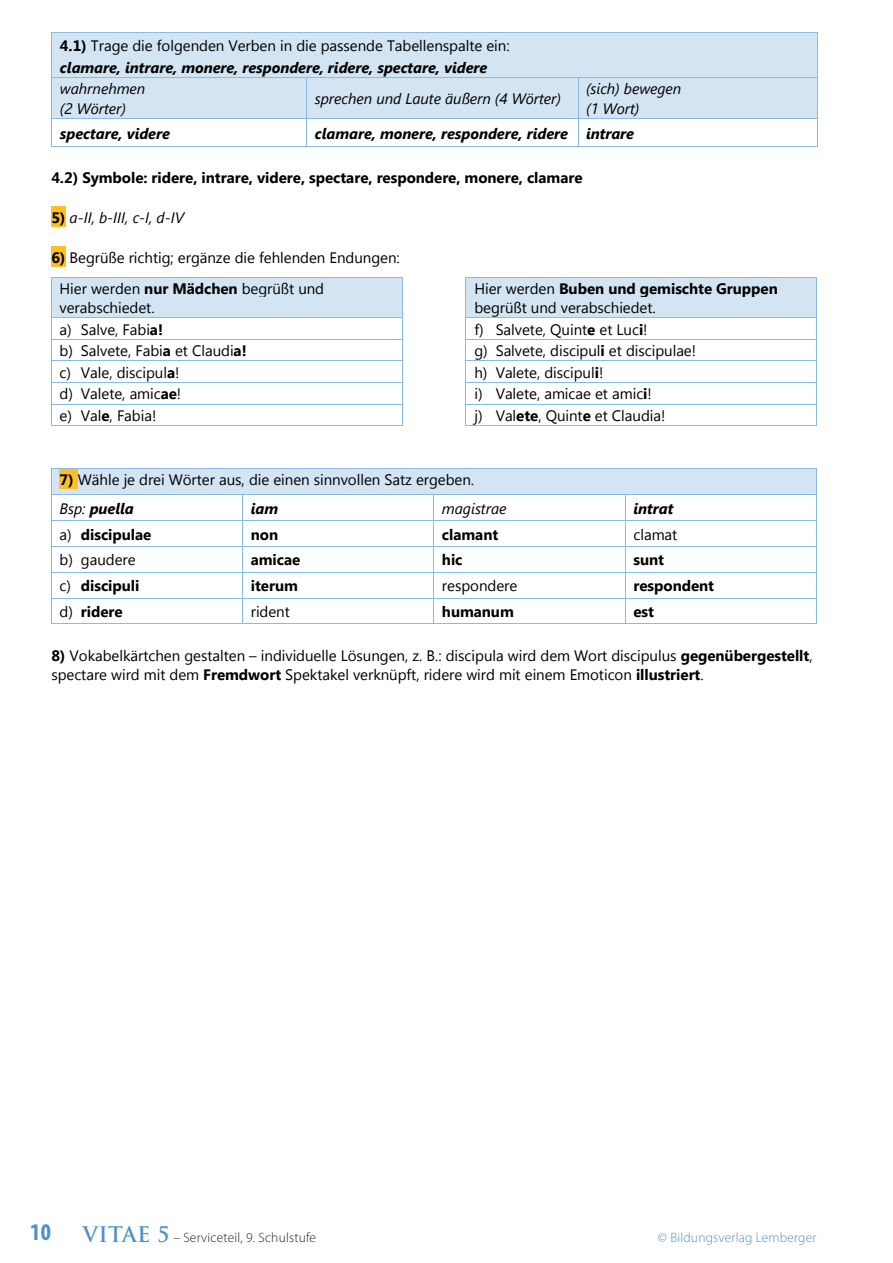
<style>
.page{position:relative;width:893px;height:1263px;background:#fff}
.page>*{position:absolute;margin:0;border:0;box-sizing:border-box;transform-origin:0 0}
.t1{font:700 condensed 24px "Myriad Pro";color:#4e90c8}
.t2{font:15.15px/19.8px "Segoe UI";letter-spacing:-.005em;color:#000001}
.t3{font:italic 700 15.15px/21.6px "Segoe UI";letter-spacing:-.005em;color:#000001}
.t4{font:700 15.15px "Segoe UI";letter-spacing:-.005em;color:#000001}
.t5{font:italic 15.15px/20.1px "Segoe UI";letter-spacing:-.005em;color:#000001}
.t6{font:300 13.5px "Myriad Pro";letter-spacing:.015em;color:#231f20}
.t7{font:300 13.5px "Myriad Pro";letter-spacing:.015em;color:#4e90c8}
.s1{font-style:normal}
.s2{font-weight:400;font-style:normal}
.s3{font-weight:700;font-style:normal}
.s4{font-weight:700}
.s5{font-style:italic}
.s6{font-weight:700;font-style:italic}
.s7{font-weight:400}
.s8{font-family:"Trajan Pro";font-weight:700;font-size:21px;color:#4e90c8}
</style>
<div class="page">
<div style="left:51px;top:206px;width:14px;height:21px;background:#fdbe26"></div>
<div style="left:51px;top:246px;width:14px;height:21px;background:#fdbe26"></div>
<div style="left:52px;top:277px;width:350px;height:40px;background:#d3e5f2"></div>
<div style="left:466px;top:277px;width:351px;height:40px;background:#d3e5f2"></div>
<hr style="left:52px;top:277px;width:350px;height:1px;background:#8bbbe0">
<hr style="left:466px;top:277px;width:351px;height:1px;background:#8bbbe0">
<hr style="left:51px;top:277px;width:1px;height:40px;background:#8bbbe0">
<hr style="left:402px;top:277px;width:1px;height:40px;background:#8bbbe0">
<hr style="left:466px;top:277px;width:1px;height:40px;background:#8bbbe0">
<hr style="left:817px;top:277px;width:1px;height:40px;background:#8bbbe0">
<hr style="left:52px;top:317px;width:350px;height:1px;background:#8bbbe0">
<hr style="left:466px;top:317px;width:351px;height:1px;background:#8bbbe0">
<hr style="left:52px;top:339px;width:350px;height:1px;background:#8bbbe0">
<hr style="left:466px;top:339px;width:351px;height:1px;background:#8bbbe0">
<hr style="left:52px;top:361px;width:350px;height:1px;background:#8bbbe0">
<hr style="left:466px;top:361px;width:351px;height:1px;background:#8bbbe0">
<hr style="left:52px;top:382px;width:350px;height:1px;background:#8bbbe0">
<hr style="left:466px;top:382px;width:351px;height:1px;background:#8bbbe0">
<hr style="left:52px;top:404px;width:350px;height:1px;background:#8bbbe0">
<hr style="left:466px;top:404px;width:351px;height:1px;background:#8bbbe0">
<svg style="left:51px;top:317px;width:1px;height:109px"></svg>
<hr style="left:52px;top:426px;width:350px;height:1px;background:#8bbbe0">
<svg style="left:402px;top:317px;width:1px;height:109px"></svg>
<hr style="left:466px;top:426px;width:351px;height:1px;background:#8bbbe0">
<div style="left:52px;top:469px;width:765px;height:25px;background:#d3e5f2"></div>
<div style="left:60px;top:469px;width:18px;height:20px;background:#fdbe26"></div>
<hr style="left:52px;top:469px;width:764px;height:1px;background:#8bbbe0">
<hr style="left:52px;top:494px;width:190px;height:1px;background:#8bbbe0">
<hr style="left:243px;top:494px;width:191px;height:1px;background:#8bbbe0">
<hr style="left:434px;top:494px;width:191px;height:1px;background:#8bbbe0">
<hr style="left:626px;top:494px;width:190px;height:1px;background:#8bbbe0">
<hr style="left:52px;top:520px;width:190px;height:1px;background:#8bbbe0">
<hr style="left:243px;top:520px;width:191px;height:1px;background:#8bbbe0">
<hr style="left:434px;top:520px;width:191px;height:1px;background:#8bbbe0">
<hr style="left:626px;top:520px;width:190px;height:1px;background:#8bbbe0">
<hr style="left:52px;top:546px;width:190px;height:1px;background:#8bbbe0">
<hr style="left:243px;top:546px;width:191px;height:1px;background:#8bbbe0">
<hr style="left:434px;top:546px;width:191px;height:1px;background:#8bbbe0">
<hr style="left:626px;top:546px;width:190px;height:1px;background:#8bbbe0">
<hr style="left:52px;top:572px;width:190px;height:1px;background:#8bbbe0">
<hr style="left:243px;top:572px;width:191px;height:1px;background:#8bbbe0">
<hr style="left:434px;top:572px;width:191px;height:1px;background:#8bbbe0">
<hr style="left:626px;top:572px;width:190px;height:1px;background:#8bbbe0">
<hr style="left:52px;top:598px;width:190px;height:1px;background:#8bbbe0">
<hr style="left:243px;top:598px;width:191px;height:1px;background:#8bbbe0">
<hr style="left:434px;top:598px;width:191px;height:1px;background:#8bbbe0">
<hr style="left:626px;top:598px;width:190px;height:1px;background:#8bbbe0">
<svg style="left:51px;top:469px;width:1px;height:155px"></svg>
<hr style="left:52px;top:624px;width:190px;height:1px;background:#8bbbe0">
<svg style="left:242px;top:494px;width:1px;height:130px"></svg>
<hr style="left:243px;top:624px;width:191px;height:1px;background:#8bbbe0">
<hr style="left:434px;top:624px;width:191px;height:1px;background:#8bbbe0">
<svg style="left:625px;top:494px;width:1px;height:130px"></svg>
<hr style="left:626px;top:624px;width:190px;height:1px;background:#8bbbe0">
<svg style="left:816px;top:469px;width:1px;height:155px"></svg>
<div style="left:52px;top:33px;width:765px;height:44px;background:#d3e5f2"></div>
<hr style="left:52px;top:32px;width:765px;height:1px;background:#8bbbe0">
<hr style="left:51px;top:33px;width:1px;height:44px;background:#8bbbe0">
<hr style="left:817px;top:33px;width:1px;height:44px;background:#8bbbe0">
<div style="left:52px;top:78px;width:254px;height:40px;background:#d3e5f2"></div>
<div style="left:307px;top:78px;width:271px;height:40px;background:#d3e5f2"></div>
<div style="left:578px;top:78px;width:239px;height:40px;background:#d3e5f2"></div>
<hr style="left:52px;top:77px;width:254px;height:1px;background:#8bbbe0">
<hr style="left:307px;top:77px;width:271px;height:1px;background:#8bbbe0">
<hr style="left:578px;top:77px;width:239px;height:1px;background:#8bbbe0">
<hr style="left:51px;top:78px;width:1px;height:40px;background:#8bbbe0">
<hr style="left:306px;top:78px;width:1px;height:40px;background:#8bbbe0">
<hr style="left:578px;top:78px;width:1px;height:40px;background:#8bbbe0">
<hr style="left:817px;top:78px;width:1px;height:40px;background:#8bbbe0">
<hr style="left:52px;top:118px;width:254px;height:1px;background:#8bbbe0">
<hr style="left:307px;top:118px;width:271px;height:1px;background:#8bbbe0">
<hr style="left:578px;top:118px;width:239px;height:1px;background:#8bbbe0">
<svg style="left:51px;top:118px;width:1px;height:29px"></svg>
<hr style="left:52px;top:146px;width:254px;height:1px;background:#8bbbe0">
<svg style="left:306px;top:118px;width:1px;height:29px"></svg>
<hr style="left:307px;top:146px;width:271px;height:1px;background:#8bbbe0">
<svg style="left:578px;top:119px;width:1px;height:27px"></svg>
<hr style="left:578px;top:146px;width:239px;height:1px;background:#8bbbe0">
<svg style="left:817px;top:118px;width:1px;height:29px"></svg>
<p class="t3" style="left:60px;top:34px;width:451px"><span class="s1">4.1)</span> <span class="s2">Trage die folgenden Verben in die passende Tabellenspalte ein: </span>clamare, intrare, monere, respondere, ridere, spectare, videre</p>
<p class="t5" style="left:60px;top:77px;width:87px">wahrnehmen (2 Wörter)</p>
<p class="t5" style="left:315px;top:87px;width:248px">sprechen und Laute äußern (4 Wörter)</p>
<p class="t5" style="left:586px;top:77px;width:97px">(sich) bewegen (1 Wort)</p>
<p class="t3" style="left:60px;top:121px;width:111px">spectare, videre</p>
<p class="t3" style="left:315px;top:121px;width:321px">clamare, monere, respondere, ridere intrare</p>
<p class="t4" style="left:51px;top:167px;width:533px">4.2) Symbole: ridere, intrare, videre, spectare, respondere, monere, clamare</p>
<p class="t5" style="left:51px;top:206px;width:134px"><span class="s3">5)</span> a-II, b-III, c-I, d-IV</p>
<p class="t2" style="left:60px;top:242px;width:342px;line-height:30.6px;text-indent:-8px"><span class="s4">6)</span> Begrüße richtig; ergänze die fehlenden Endungen:<br>Hier werden <span class="s4">nur Mädchen</span> begrüßt und</p>
<p class="t2" style="left:60px;top:297px;width:97px">verabschiedet.</p>
<p class="t2" style="left:474px;top:278px;width:305px">Hier werden <span class="s4">Buben und gemischte Gruppen </span>begrüßt und verabschiedet.</p>
<p class="t2" style="left:60px;top:319px;width:105px">a) Salve, Fabi<span class="s4">a!</span></p>
<p class="t2" style="left:474px;top:319px;width:175px">f) Salvete, Quint<span class="s4">e</span> et Luc<span class="s4">i</span>!</p>
<p class="t2" style="left:60px;top:340px;width:189px">b) Salvete, Fabi<span class="s4">a</span> et Claudi<span class="s4">a!</span></p>
<p class="t2" style="left:474px;top:340px;width:223px">g) Salvete, discipul<span class="s4">i</span> et discipulae!</p>
<p class="t2" style="left:60px;top:362px;width:121px">c) Vale, discipul<span class="s4">a</span>!</p>
<p class="t2" style="left:474px;top:362px;width:130px">h) Valete, discipul<span class="s4">i</span>!</p>
<p class="t2" style="left:60px;top:383px;width:123px">d) Valete, amic<span class="s4">ae</span>!</p>
<p class="t2" style="left:474px;top:383px;width:179px">i) Valete, amicae et amic<span class="s4">i</span>!</p>
<p class="t2" style="left:60px;top:405px;width:98px">e) Val<span class="s4">e</span>, Fabia!</p>
<p class="t2" style="left:474px;top:405px;width:193px">j) Val<span class="s4">ete</span>, Quint<span class="s4">e</span> et Claudia!</p>
<p class="t2" style="left:60px;top:465px;width:416px;line-height:28.8px"><span class="s4">7)</span> Wähle je drei Wörter aus, die einen sinnvollen Satz ergeben.<br><span class="s5">Bsp:</span> <span class="s6">puella</span></p>
<p class="t3" style="left:251px;top:496px;width:29px">iam</p>
<p class="t5" style="left:442px;top:497px;width:66px">magistrae</p>
<p class="t3" style="left:633px;top:496px;width:41px">intrat</p>
<p class="t4" style="left:60px;top:523px;width:93px"><span class="s7">a)</span> discipulae</p>
<p class="t4" style="left:251px;top:523px;width:29px">non</p>
<p class="t4" style="left:442px;top:523px;width:58px">clamant</p>
<p class="t2" style="left:633px;top:524px;width:45px">clamat</p>
<p class="t2" style="left:60px;top:549px;width:78px">b) gaudere</p>
<p class="t4" style="left:251px;top:549px;width:51px">amicae</p>
<p class="t4" style="left:442px;top:549px;width:22px">hic</p>
<p class="t4" style="left:633px;top:549px;width:32px">sunt</p>
<p class="t4" style="left:60px;top:575px;width:81px"><span class="s7">c)</span> discipuli</p>
<p class="t4" style="left:251px;top:575px;width:49px">iterum</p>
<p class="t2" style="left:442px;top:575px;width:77px">respondere</p>
<p class="t4" style="left:633px;top:575px;width:82px">respondent</p>
<p class="t4" style="left:60px;top:601px;width:65px"><span class="s7">d)</span> ridere</p>
<p class="t2" style="left:251px;top:601px;width:41px">rident</p>
<p class="t4" style="left:442px;top:601px;width:73px">humanum</p>
<p class="t4" style="left:633px;top:601px;width:22px">est</p>
<p class="t2" style="left:51px;top:644px;width:763px"><span class="s4">8)</span> Vokabelkärtchen gestalten – individuelle Lösungen, z. B.: discipula wird dem Wort discipulus <span class="s4">gegenübergestellt</span>, spectare wird mit dem <span class="s4">Fremdwort</span> Spektakel verknüpft, ridere wird mit einem Emoticon <span class="s4">illustriert</span>.</p>
<h1 class="t1" style="left:30px;top:1217px;width:22px">10</h1>
<p class="t6" style="left:83px;top:1229px;width:235px"><span class="s8">VITAE 5</span> – Serviceteil, 9. Schulstufe</p>
<p class="t7" style="left:658px;top:1229px;width:160px">© Bildungsverlag Lemberger</p>
</div>
